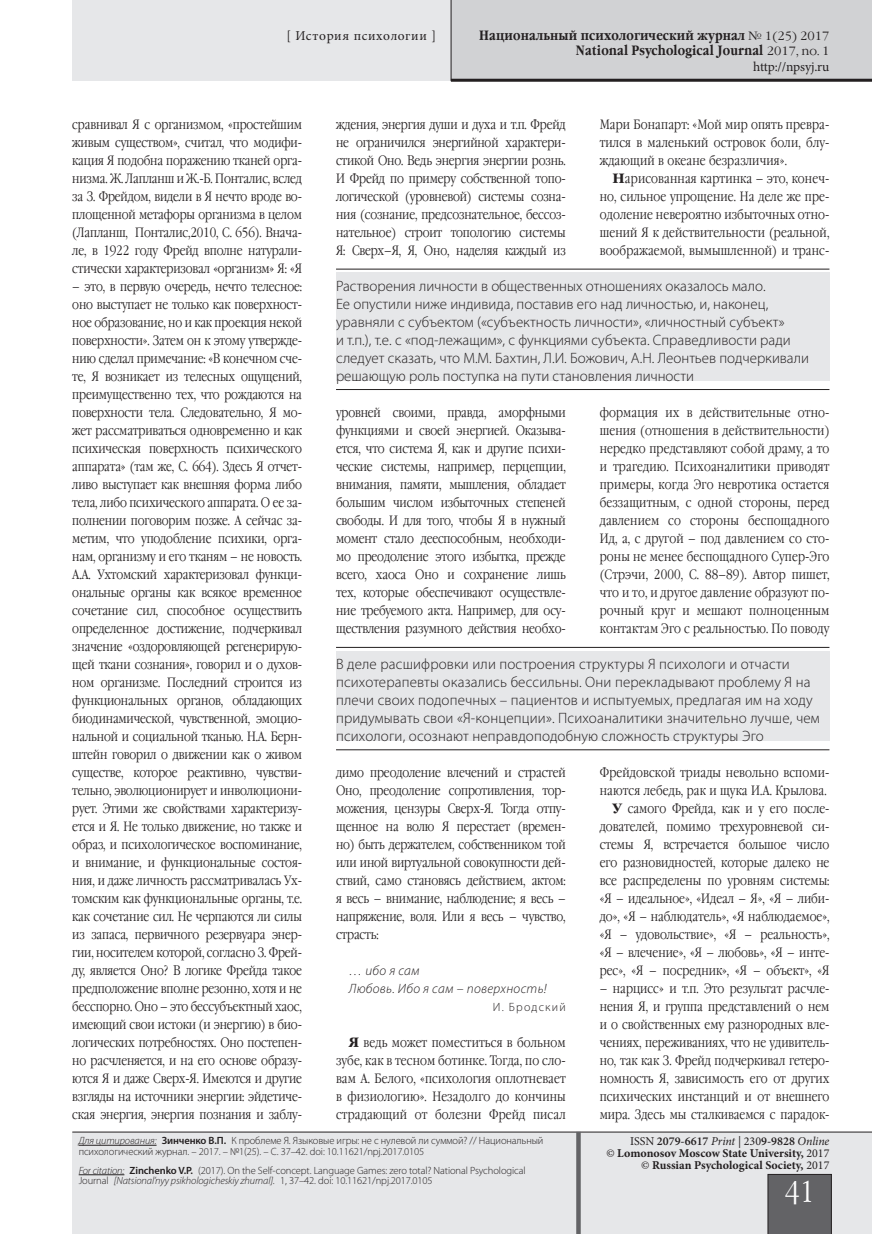
<style>
.page{position:relative;width:872px;height:1234px;background:#fff}
.page>*{position:absolute;margin:0;border:0;box-sizing:border-box;transform-origin:0 0}
.t1{font:30px "Garamond Narrow C";color:#fff}
.Insert___MEDIUM{font:300 15px/18px "Myriad Pro";letter-spacing:.005em;color:#231f20}
.Main_text{font:13.5px/18px "Garamond Narrow C";color:#231f20;text-align:justify}
.t2{font:700 13.5px/15px "Garamond Narrow C";letter-spacing:.01em;color:#231f20;text-align:right}
.t3{font:italic 300 13.5px/18px "Myriad Pro";letter-spacing:.025em;color:#231f20}
.t4{font:13.5px "Minion Pro";letter-spacing:.035em;color:#231f20}
.t5{font:13.5px "Minion Pro";letter-spacing:-.015em;color:#231f20}
.t6{font:700 12px/12px "Minion Pro";color:#231f20;text-align:right}
.Quote___AUTOR{font:300 12px "Myriad Pro";letter-spacing:.1em;color:#231f20}
.t7{font:300 10.5px/10.5px "Myriad Pro";letter-spacing:-.01em;color:#231f20}
.s1{font-family:"Garamond C";font-weight:400;font-size:12px}
.s2{font-family:"Garamond C";font-weight:700}
.s3{font-style:italic}
.s4{font-weight:600}
.s5{font-weight:400}
.s6{font-weight:400;font-style:italic}
</style>
<div class="page">
<div style="left:72px;top:0;width:800px;height:81px;background:#e6e7e9"></div>
<div style="left:451px;top:0;width:421px;height:81px;background:#d1d2d4"></div>
<div style="left:72px;top:1132px;width:800px;height:101px;background:#e6e7e9"></div>
<hr style="left:72px;top:1131px;width:800px;height:1px;background:#231f20">
<div style="left:767px;top:1173px;width:64px;height:60px;background:#636366"></div>
<hr style="left:451px;top:79px;width:421px;height:3px;background:#231f20">
<div style="left:576px;top:1131px;width:5px;height:102px;background:#636366"></div>
<hr style="left:451px;top:0;width:1px;height:81px;background:#231f20">
<hr style="left:79px;top:1144px;width:78px;height:1px;background:#231f20">
<hr style="left:79px;top:1174px;width:45px;height:1px;background:#231f20">
<div style="left:336px;top:273px;width:493px;height:108px;background:#e6e7e9"></div>
<hr style="left:336px;top:269px;width:493px;height:1px;background:#231f20">
<hr style="left:336px;top:389px;width:493px;height:1px;background:#231f20">
<div style="left:336px;top:651px;width:493px;height:90px;background:#e6e7e9"></div>
<hr style="left:336px;top:647px;width:493px;height:1px;background:#231f20">
<hr style="left:336px;top:749px;width:493px;height:1px;background:#231f20">
<p class="t4" style="left:286px;top:26px;width:151px">[ История психологии ]</p>
<p class="t2" style="left:479px;top:28px;width:352px">Национальный психологический журнал <span class="s1">№ 1(25) 2017<br></span>National Psychological Journal <span class="s1">2017, no. 1</span></p>
<p class="t5" style="left:753px;top:57px;width:78px">http://npsyj.ru</p>
<p class="Main_text" style="left:72px;top:115px;width:231px">сравнивал Я с организмом, «простейшим живым существом», считал, что модифи&shy;кация Я подобна поражению тканей орга&shy;низма. Ж. Лапланш и Ж.-Б. Понталис, вслед за З. Фрейдом, видели в Я нечто вроде во&shy;площенной метафоры организма в целом (Лапланш, Понталис,2010, С. 656). Внача&shy;ле, в 1922 году Фрейд вполне натурали&shy;стически характеризовал «организм» Я: «Я</p>
<p class="Main_text" style="left:72px;top:277px;width:231px">– это, в первую очередь, нечто телесное: оно выступает не только как поверхност&shy;ное образование, но и как проекция некой поверхности». Затем он к этому утвержде&shy;нию сделал примечание: «В конечном сче&shy;те, Я возникает из телесных ощущений, преимущественно тех, что рождаются на поверхности тела. Следовательно, Я мо&shy;жет рассматриваться одновременно и как психическая поверхность психического аппарата» (там же, С. 664). Здесь Я отчет&shy;ливо выступает как внешняя форма либо тела, либо психического аппарата. О ее за&shy;полнении поговорим позже. А сейчас за&shy;метим, что уподобление психики, орга&shy;нам, организму и его тканям – не новость.<br>А.А. Ухтомский характеризовал функци&shy;ональные органы как всякое временное сочетание сил, способное осуществить определенное достижение, подчеркивал значение «оздоровляющей регенерирую&shy;щей ткани сознания», говорил и о духов&shy;ном организме. Последний строится из функциональных органов, обладающих биодинамической, чувственной, эмоцио&shy;нальной и социальной тканью. Н.А. Берн&shy;штейн говорил о движении как о живом существе, которое реактивно, чувстви&shy;тельно, эволюционирует и инволюциони&shy;рует. Этими же свойствами характеризу&shy;ется и Я. Не только движение, но также и образ, и психологическое воспоминание, и внимание, и функциональные состоя&shy;ния, и даже личность рассматривалась Ух&shy;томским как функциональные органы, т.е. как сочетание сил. Не черпаются ли силы из запаса, первичного резервуара энер&shy;гии, носителем которой, согласно З. Фрей&shy;ду, является Оно? В логике Фрейда такое предположение вполне резонно, хотя и не бесспорно. Оно – это бессубъектный хаос, имеющий свои истоки (и энергию) в био&shy;логических потребностях. Оно постепен&shy;но расчленяется, и на его основе образу&shy;ются Я и даже Сверх-Я. Имеются и другие взгляды на источники энергии: эйдетиче&shy;ская энергия, энергия познания и заблу-</p>
<p class="Main_text" style="left:336px;top:115px;width:231px">ждения, энергия души и духа и т.п. Фрейд не ограничился энергийной характери&shy;стикой Оно. Ведь энергия энергии рознь.<br>И Фрейд по примеру собственной топо&shy;логической (уровневой) системы созна&shy;ния (сознание, предсознательное, бессоз&shy;нательное) строит топологию системы Я: Сверх–Я, Я, Оно, наделяя каждый из</p>
<p class="Main_text" style="left:600px;top:115px;width:231px">Мари Бонапарт: «Мой мир опять превра&shy;тился в маленький островок боли, блу&shy;ждающий в океане безразличия».</p>
<p class="Main_text" style="left:600px;top:169px;width:231px;text-indent:13px"><span class="s2">Н</span>арисованная картинка – это, конеч&shy;но, сильное упрощение. На деле же пре&shy;одоление невероятно избыточных отно&shy;шений Я к действительности (реальной, воображаемой, вымышленной) и транс-</p>
<p class="Insert___MEDIUM" style="left:336px;top:276px;width:474px">Растворения личности в общественных отношениях оказалось мало.<br>Ее опустили ниже индивида, поставив его над личностью, и, наконец, уравняли с субъектом («субъектность личности», «личностный субъект»<br>и т.п.), т.е. с «под-лежащим», с функциями субъекта. Справедливости ради следует сказать, что М.М. Бахтин, Л.И. Божович, А.Н. Леонтьев подчеркивали решающую роль поступка на пути становления личности</p>
<p class="Main_text" style="left:336px;top:403px;width:231px">уровней своими, правда, аморфными функциями и своей энергией. Оказыва&shy;ется, что система Я, как и другие психи&shy;ческие системы, например, перцепции, внимания, памяти, мышления, обладает большим числом избыточных степеней свободы. И для того, чтобы Я в нужный момент стало дееспособным, необходи&shy;мо преодоление этого избытка, прежде всего, хаоса Оно и сохранение лишь тех, которые обеспечивают осуществле&shy;ние требуемого акта. Например, для осу&shy;ществления разумного действия необхо-</p>
<p class="Main_text" style="left:600px;top:403px;width:231px">формация их в действительные отно&shy;шения (отношения в действительности) нередко представляют собой драму, а то и трагедию. Психоаналитики приводят примеры, когда Эго невротика остается беззащитным, с одной стороны, перед давлением со стороны беспощадного Ид, а, с другой – под давлением со сто&shy;роны не менее беспощадного Супер-Эго (Стрэчи, 2000, С. 88–89). Автор пишет, что и то, и другое давление образуют по&shy;рочный круг и мешают полноценным контактам Эго с реальностью. По поводу</p>
<p class="Insert___MEDIUM" style="left:336px;top:654px;width:485px">В деле расшифровки или построения структуры Я психологи и отчасти психотерапевты оказались бессильны. Они перекладывают проблему Я на плечи своих подопечных – пациентов и испытуемых, предлагая им на ходу придумывать свои «Я-концепции». Психоаналитики значительно лучше, чем психологи, осознают неправдоподобную сложность структуры Эго</p>
<p class="Main_text" style="left:336px;top:763px;width:231px">димо преодоление влечений и страстей Оно, преодоление сопротивления, тор&shy;можения, цензуры Сверх-Я. Тогда отпу&shy;щенное на волю Я перестает (времен&shy;но) быть держателем, собственником той или иной виртуальной совокупности дей&shy;ствий, само становясь действием, актом: я весь – внимание, наблюдение; я весь – напряжение, воля. Или я весь – чувство, страсть:</p>
<p class="t3" style="left:349px;top:961px;width:199px">… ибо я сам<br>Любовь. Ибо я сам – поверхность!</p>
<p class="Quote___AUTOR" style="left:493px;top:999px;width:74px">И. Бродский</p>
<p class="Main_text" style="left:336px;top:1033px;width:231px;text-indent:13px"><span class="s2">Я</span> ведь может поместиться в больном зубе, как в тесном ботинке. Тогда, по сло&shy;вам А. Белого, «психология оплотневает в физиологию». Незадолго до кончины страдающий от болезни Фрейд писал</p>
<p class="Main_text" style="left:600px;top:763px;width:231px">Фрейдовской триады невольно вспоми&shy;наются лебедь, рак и щука И.А. Крылова.</p>
<p class="Main_text" style="left:600px;top:799px;width:231px;text-indent:13px"><span class="s2">У</span> самого Фрейда, как и у его после&shy;дователей, помимо трехуровневой си&shy;стемы Я, встречается большое число его разновидностей, которые далеко не все распределены по уровням системы: «Я – идеальное», «Идеал – Я», «Я – либи&shy;до», «Я – наблюдатель», «Я наблюдаемое», «Я – удовольствие», «Я – реальность», «Я – влечение», «Я – любовь», «Я – инте&shy;рес», «Я – посредник», «Я – объект», «Я</p>
<p class="Main_text" style="left:600px;top:979px;width:231px">– нарцисс» и т.п. Это результат расчле&shy;нения Я, и группа представлений о нем и о свойственных ему разнородных вле&shy;чениях, переживаниях, что не удивитель&shy;но, так как З. Фрейд подчеркивал гетеро&shy;номность Я, зависимость его от других психических инстанций и от внешнего мира. Здесь мы сталкиваемся с парадок-</p>
<p class="t7" style="left:79px;top:1134px;width:466px"><span class="s3">Для цитирования:</span> <span class="s4">Зинченко В.П.</span> К проблеме Я. Языковые игры: не с нулевой ли суммой? // Национальный психологический журнал. – 2017. – №1(25). – С. 37–42. doi: 10.11621/npj.2017.0105</p>
<p class="t7" style="left:79px;top:1164px;width:448px"><span class="s3">For citation:</span> <span class="s4">Zinchenko V.P.</span> (2017). On the Self-concept. Language Games: zero total? National Psychological<br>Journal <span class="s3">[Natsional’nyy psikhologicheskiy zhurnal].</span> 1, 37–42. doi: 10.11621/npj.2017.0105</p>
<p class="t6" style="left:606px;top:1134px;width:225px"><span class="s5">ISSN</span> <span class="s4">2079-6617</span> <span class="s6">Print</span> <span class="s5">| 230</span><span class="s4">9-9828</span> <span class="s6">Online<br>©</span> Lomonosov Moscow State University, <span class="s5">2017 ©</span> Russian Psychological Society, <span class="s5">2017</span></p>
<h1 class="t1" style="left:785px;top:1175px;width:31px">41</h1>
</div>
